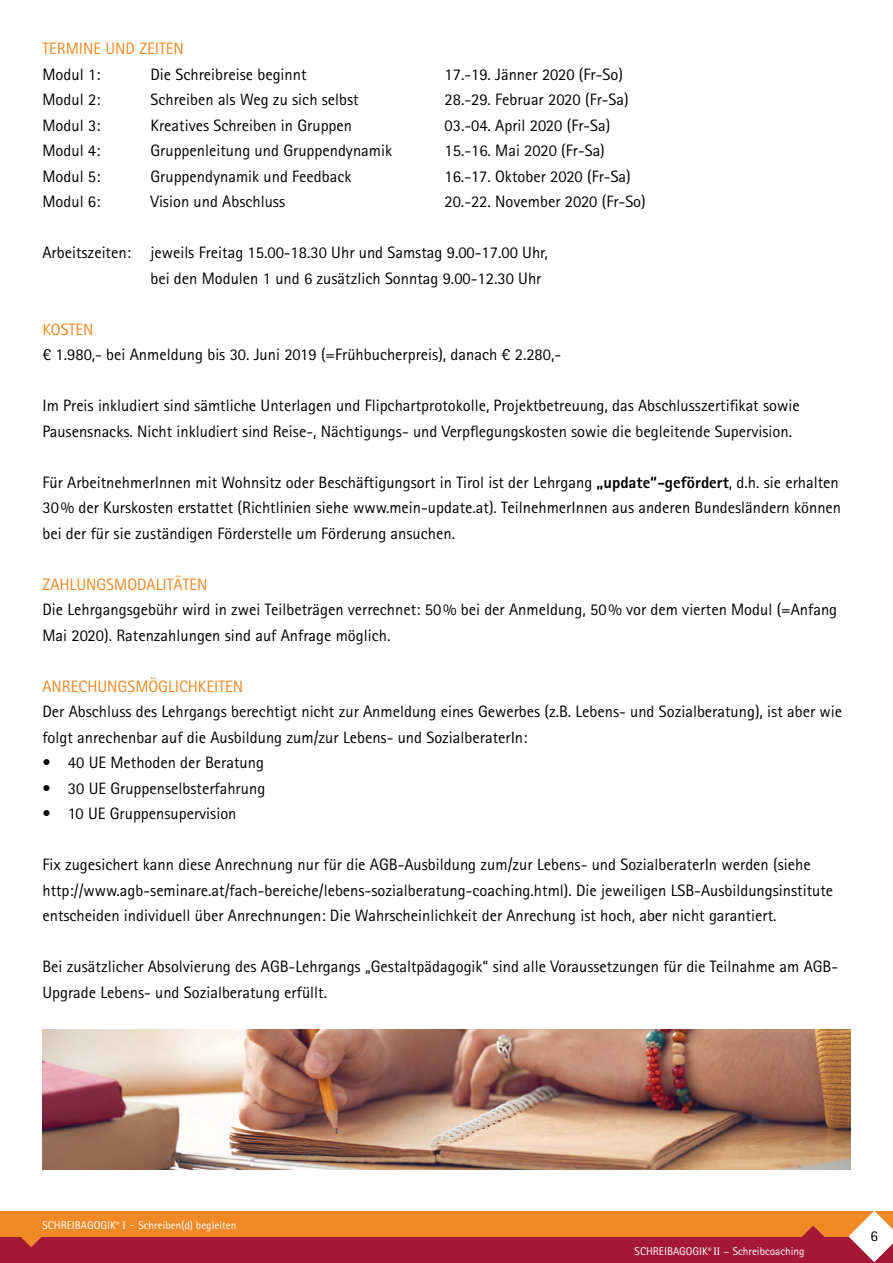
<style>
.page{position:relative;width:893px;height:1263px;background:#fff}
.page>*{position:absolute;margin:0;border:0;box-sizing:border-box;transform-origin:0 0}
.t1{font:16.5px/25.5px "Rotis Sans Serif Std";color:#000}
.t2{font:16.5px "Rotis Sans Serif Std";color:#f08925}
.t3{font:15px "Rotis Sans Serif Std";color:#000}
.t4{font:11.25px "Rotis Sans Serif Std";color:#fff}
.s1{font-weight:800}
.s2{font-family:"Rotis Serif Std"}
</style>
<div class="page">
<div style="left:0;top:1235px;width:893px;height:28px;background:#a41736"></div>
<svg style="left:20px;top:1236px;width:22px;height:11px"></svg>
<div style="left:0;top:1211px;width:893px;height:25px;background:#f08925"></div>
<svg style="left:802px;top:1225px;width:22px;height:12px"></svg>
<svg style="left:848px;top:1211px;width:45px;height:51px"></svg>
<img style="left:43px;top:1030px;width:807px;height:139px">
<p class="t2" style="left:43px;top:39px;width:143px">TERMINE UND ZEITEN</p>
<p class="t1" style="left:43px;top:61px;width:60px">Modul 1:</p>
<p class="t1" style="left:151px;top:61px;width:158px">Die Schreibreise beginnt</p>
<p class="t1" style="left:445px;top:61px;width:180px">17.-19. Jänner 2020 (Fr-So)</p>
<p class="t1" style="left:43px;top:87px;width:60px">Modul 2:</p>
<p class="t1" style="left:150px;top:87px;width:210px">Schreiben als Weg zu sich selbst</p>
<p class="t1" style="left:444px;top:87px;width:186px">28.-29. Februar 2020 (Fr-Sa)</p>
<p class="t1" style="left:42px;top:112px;width:60px">Modul 3:</p>
<p class="t1" style="left:150px;top:112px;width:203px">Kreatives Schreiben in Gruppen</p>
<p class="t1" style="left:444px;top:112px;width:167px">03.-04. April 2020 (Fr-Sa)</p>
<p class="t1" style="left:42px;top:138px;width:60px">Modul 4:</p>
<p class="t1" style="left:150px;top:138px;width:243px">Gruppenleitung und Gruppendynamik</p>
<p class="t1" style="left:444px;top:138px;width:162px">15.-16. Mai 2020 (Fr-Sa)</p>
<p class="t1" style="left:42px;top:163px;width:60px">Modul 5:</p>
<p class="t1" style="left:150px;top:163px;width:203px">Gruppendynamik und Feedback</p>
<p class="t1" style="left:444px;top:163px;width:188px">16.-17. Oktober 2020 (Fr-Sa)</p>
<p class="t1" style="left:42px;top:189px;width:60px">Modul 6:</p>
<p class="t1" style="left:150px;top:189px;width:136px">Vision und Abschluss</p>
<p class="t1" style="left:444px;top:189px;width:203px">20.-22. November 2020 (Fr-So)</p>
<p class="t1" style="left:150px;top:240px;width:399px;text-indent:-108px">Arbeitszeiten: jeweils Freitag 15.00-18.30 Uhr und Samstag 9.00-17.00 Uhr, bei den Modulen 1 und 6 zusätzlich Sonntag 9.00-12.30 Uhr</p>
<p class="t2" style="left:42px;top:319px;width:53px">KOSTEN</p>
<p class="t1" style="left:42px;top:342px;width:520px">€ 1.980,- bei Anmeldung bis 30. Juni 2019 (=Frühbucherpreis), danach € 2.280,-</p>
<p class="t1" style="left:42px;top:393px;width:759px">Im Preis inkludiert sind sämtliche Unterlagen und Flipchartprotokolle, Projektbetreuung, das Abschlusszertifikat sowie<br>Pausensnacks. Nicht inkludiert sind Reise-, Nächtigungs- und Verpflegungskosten sowie die begleitende Supervision.</p>
<p class="t1" style="left:42px;top:469px;width:800px">Für ArbeitnehmerInnen mit Wohnsitz oder Beschäftigungsort in Tirol ist der Lehrgang <span class="s1">„update“-gefördert</span>, d.h. sie erhalten<br>30 % der Kurskosten erstattet (Richtlinien siehe www.mein-update.at). TeilnehmerInnen aus anderen Bundesländern können bei der für sie zuständigen Förderstelle um Förderung ansuchen.</p>
<p class="t2" style="left:42px;top:574px;width:167px">ZAHLUNGSMODALITÄTEN</p>
<p class="t1" style="left:42px;top:597px;width:796px">Die Lehrgangsgebühr wird in zwei Teilbeträgen verrechnet: 50 % bei der Anmeldung, 50 % vor dem vierten Modul (=Anfang<br>Mai 2020). Ratenzahlungen sind auf Anfrage möglich.</p>
<p class="t2" style="left:42px;top:676px;width:202px">ANRECHUNGSMÖGLICHKEITEN</p>
<p class="t1" style="left:42px;top:699px;width:801px">Der Abschluss des Lehrgangs berechtigt nicht zur Anmeldung eines Gewerbes (z.B. Lebens- und Sozialberatung), ist aber wie folgt anrechenbar auf die Ausbildung zum/zur Lebens- und SozialberaterIn:</p>
<p class="t1" style="left:42px;top:750px;width:223px">• 40 UE Methoden der Beratung</p>
<p class="t1" style="left:42px;top:775px;width:224px">• 30 UE Gruppenselbsterfahrung</p>
<p class="t1" style="left:42px;top:801px;width:196px">• 10 UE Gruppensupervision</p>
<p class="t1" style="left:42px;top:852px;width:792px">Fix zugesichert kann diese Anrechnung nur für die AGB-Ausbildung zum/zur Lebens- und SozialberaterIn werden (siehe http://www.agb-seminare.at/fach-bereiche/lebens-sozialberatung-coaching.html). Die jeweiligen LSB-Ausbildungsinstitute entscheiden individuell über Anrechnungen: Die Wahrscheinlichkeit der Anrechung ist hoch, aber nicht garantiert.</p>
<p class="t1" style="left:42px;top:954px;width:797px">Bei zusätzlicher Absolvierung des AGB-Lehrgangs „Gestaltpädagogik“ sind alle Voraussetzungen für die Teilnahme am AGB-<br>Upgrade Lebens- und Sozialberatung erfüllt.</p>
<p class="t4" style="left:43px;top:1219px;width:195px">SCHREIBAGOGIK<sup>®</sup> <span class="s2">I –</span> Schreiben(d) begleiten</p>
<p class="t4" style="left:635px;top:1245px;width:171px">SCHREIBAGOGIK<sup>®</sup> <span class="s2">II –</span> Schreibcoaching</p>
<p class="t3" style="left:870px;top:1227px;width:9px">6</p>
</div>
